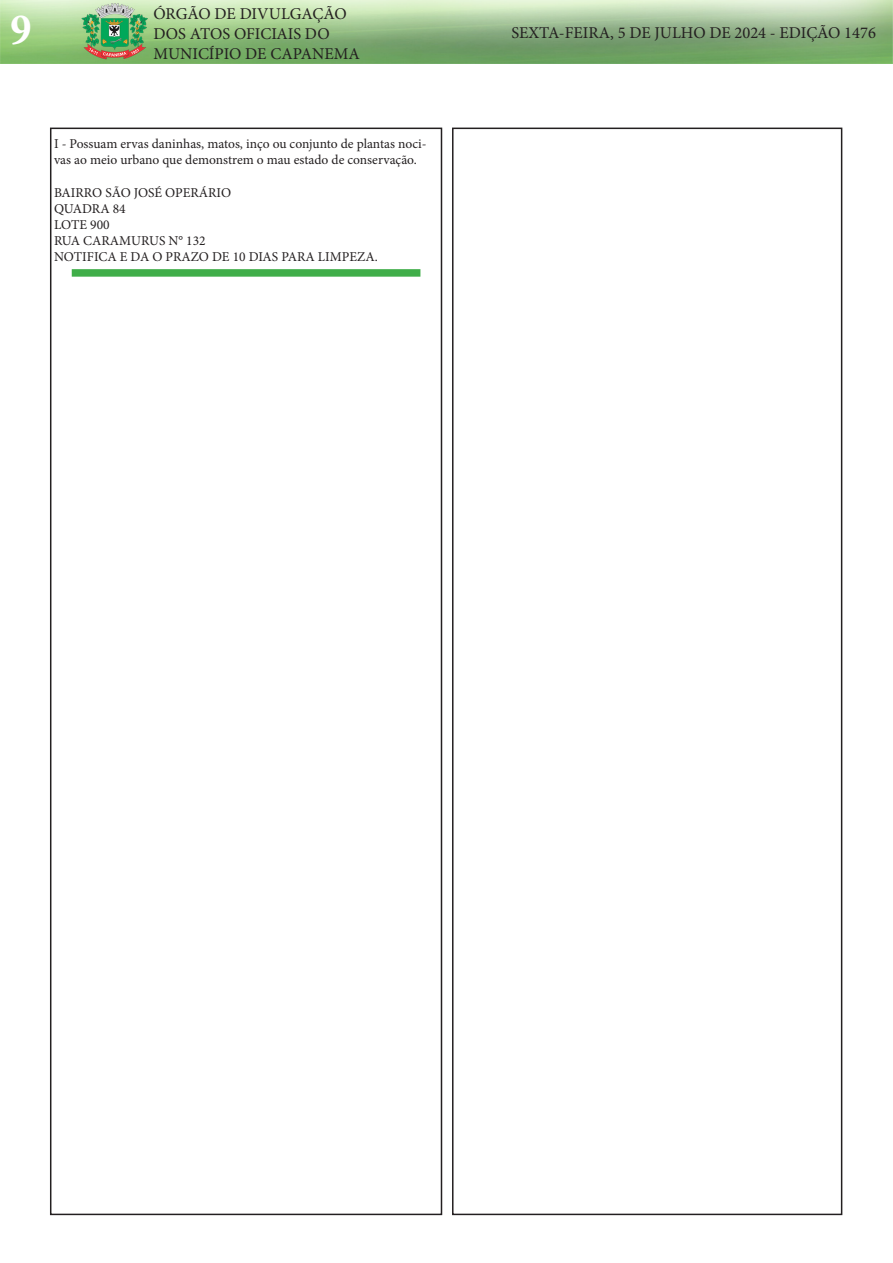
<style>
.page{position:relative;width:893px;height:1263px;background:#fff}
.page>*{position:absolute;margin:0;border:0;box-sizing:border-box;transform-origin:0 0}
.t1{font:700 condensed 45px "Minion Pro";color:#fff}
.t2{font:16.5px/19.8px "Minion Pro";color:#231f20}
.t3{font:13.5px/16.2px "Minion Pro";color:#231f20}
</style>
<div class="page">
<div style="left:50px;top:128px;width:392px;height:1087px;border:2px solid #231f20"></div>
<img style="left:0;top:0;width:893px;height:64px">
<div style="left:452px;top:128px;width:390px;height:1087px;border:2px solid #231f20"></div>
<div style="left:72px;top:269px;width:348px;height:8px;background:#40ae49"></div>
<h1 class="t1" style="left:11px;top:-1px;width:22px">9</h1>
<p class="t2" style="left:153px;top:4px;width:208px">ÓRGÃO DE DIVULGAÇÃO<br>DOS ATOS OFICIAIS DO<br>MUNICÍPIO DE CAPANEMA</p>
<p class="t3" style="left:54px;top:136px;width:374px">I - Possuam ervas daninhas, matos, inço ou conjunto de plantas noci&shy;vas ao meio urbano que demonstrem o mau estado de conservação.</p>
<p class="t3" style="left:54px;top:184px;width:179px">BAIRRO SÃO JOSÉ OPERÁRIO</p>
<p class="t3" style="left:54px;top:200px;width:73px">QUADRA 84</p>
<p class="t3" style="left:54px;top:217px;width:57px">LOTE 900</p>
<p class="t3" style="left:54px;top:233px;width:153px">RUA CARAMURUS N° 132</p>
<p class="t3" style="left:54px;top:249px;width:325px">NOTIFICA E DA O PRAZO DE 10 DIAS PARA LIMPEZA.</p>
<p class="t2" style="left:511px;top:23px;width:366px">SEXTA-FEIRA, 5 DE JULHO DE 2024 - EDIÇÃO 1476</p>
</div>
